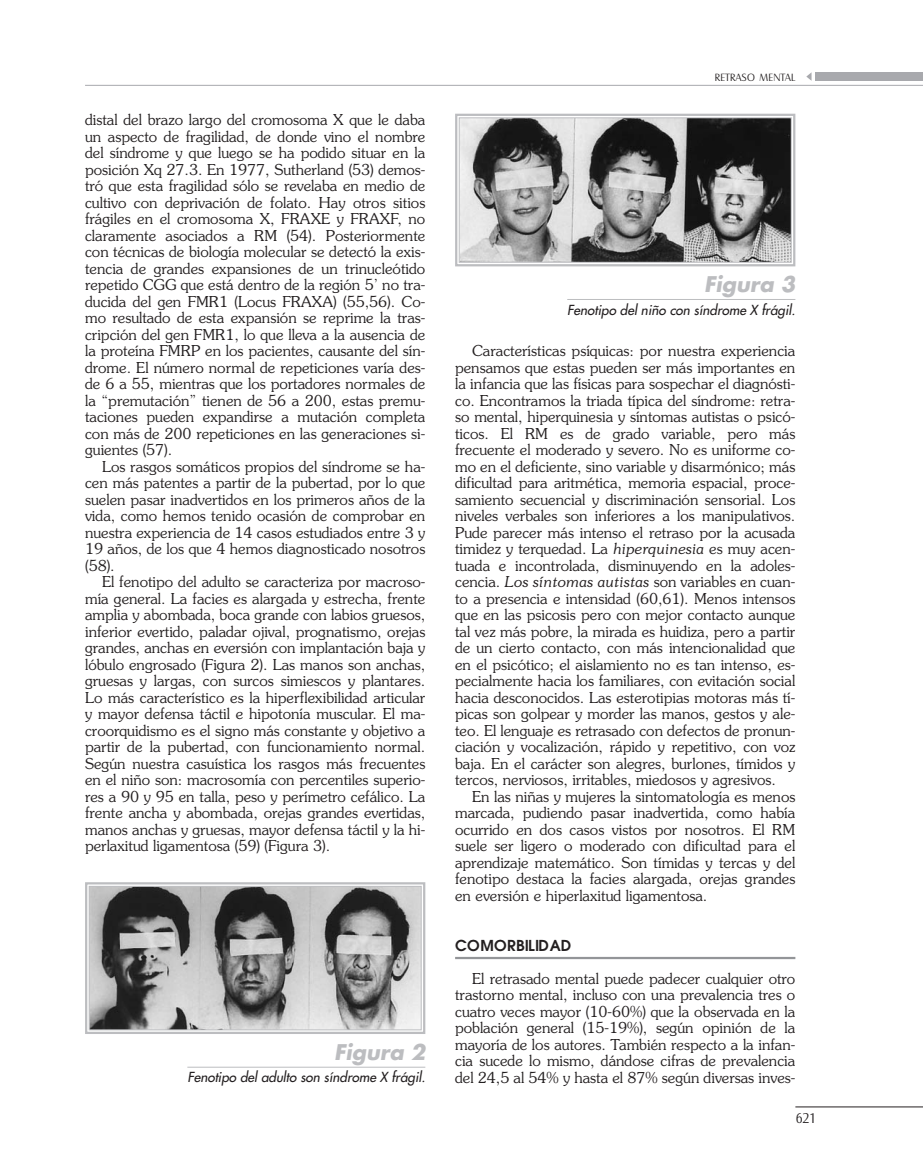
<style>
.page{position:relative;width:923px;height:1170px;background:#fff}
.page>*{position:absolute;margin:0;border:0;box-sizing:border-box;transform-origin:0 0}
.t1{font:italic 700 21px "Futura";color:#bcbdc0}
.t2{font:300 15px/16.5px "Souvenir";color:#231f20;text-align:justify}
.t3{font:600 15px "Avant Garde";letter-spacing:.02em;color:#231f20}
.t4{font:italic 13.5px "Futura";color:#231f20}
.t5{font:300 13.5px "Salzburg";color:#231f20}
.t6{font:300 10.2px "Salzburg";letter-spacing:.035em;color:#231f20}
.s1{font-style:italic}
</style>
<div class="page">
<div style="left:815px;top:72px;width:108px;height:9px;background:#a8a9ad"></div>
<svg style="left:806px;top:73px;width:5px;height:7px"></svg>
<hr style="left:455px;top:956px;width:340px;height:3px;background:#939598">
<hr style="left:795px;top:1106px;width:128px;height:1px;background:#231f20">
<hr style="left:85px;top:85px;width:838px;height:1px;background:#a8a9ad">
<hr style="left:187px;top:1066px;width:238px;height:1px;background:#bcbdc0">
<img style="left:91px;top:887px;width:328px;height:141px">
<div style="left:85px;top:882px;width:340px;height:151px;border:2px solid #bcbdc0"></div>
<div style="left:89px;top:885px;width:332px;height:145px;border:1px solid #bcbdc0"></div>
<hr style="left:567px;top:299px;width:228px;height:1px;background:#bcbdc0">
<img style="left:461px;top:119px;width:328px;height:142px">
<div style="left:455px;top:114px;width:340px;height:152px;border:2px solid #bcbdc0"></div>
<div style="left:459px;top:117px;width:332px;height:146px;border:1px solid #bcbdc0"></div>
<p class="t2" style="left:85px;top:112px;width:342px">distal del brazo largo del cromosoma X que le daba un aspecto de fragilidad, de donde vino el nombre del síndrome y que luego se ha podido situar en la posición Xq 27.3. En 1977, Sutherland (53) demos&shy;tró que esta fragilidad sólo se revelaba en medio de cultivo con deprivación de folato. Hay otros sitios frágiles en el cromosoma X, FRAXE y FRAXF, no claramente asociados a RM (54). Posteriormente con técnicas de biología molecular se detectó la exis&shy;tencia de grandes expansiones de un trinucleótido repetido CGG que está dentro de la región 5’ no tra&shy;ducida del gen FMR1 (Locus FRAXA) (55,56). Co&shy;mo resultado de esta expansión se reprime la tras&shy;cripción del gen FMR1, lo que lleva a la ausencia de la proteína FMRP en los pacientes, causante del sín&shy;drome. El número normal de repeticiones varía des&shy;de 6 a 55, mientras que los portadores normales de la “premutación” tienen de 56 a 200, estas premu&shy;taciones pueden expandirse a mutación completa con más de 200 repeticiones en las generaciones si&shy;guientes (57).</p>
<p class="t2" style="left:85px;top:458px;width:342px;text-indent:17px">Los rasgos somáticos propios del síndrome se ha&shy;cen más patentes a partir de la pubertad, por lo que suelen pasar inadvertidos en los primeros años de la vida, como hemos tenido ocasión de comprobar en nuestra experiencia de 14 casos estudiados entre 3 y 19 años, de los que 4 hemos diagnosticado nosotros (58).</p>
<p class="t2" style="left:85px;top:574px;width:342px;text-indent:17px">El fenotipo del adulto se caracteriza por macroso&shy;mía general. La facies es alargada y estrecha, frente amplia y abombada, boca grande con labios gruesos, inferior evertido, paladar ojival, prognatismo, orejas grandes, anchas en eversión con implantación baja y lóbulo engrosado (Figura 2). Las manos son anchas, gruesas y largas, con surcos simiescos y plantares.<br>Lo más característico es la hiperflexibilidad articular y mayor defensa táctil e hipotonía muscular. El ma&shy;croorquidismo es el signo más constante y objetivo a partir de la pubertad, con funcionamiento normal.<br>Según nuestra casuística los rasgos más frecuentes en el niño son: macrosomía con percentiles superio&shy;res a 90 y 95 en talla, peso y perímetro cefálico. La frente ancha y abombada, orejas grandes evertidas, manos anchas y gruesas, mayor defensa táctil y la hi&shy;perlaxitud ligamentosa (59) (Figura 3).</p>
<h1 class="t1" style="left:334px;top:1042px;width:93px">Figura 2</h1>
<p class="t4" style="left:187px;top:1070px;width:239px">Fenotipo del adulto son síndrome X frágil.</p>
<p class="t6" style="left:715px;top:71px;width:82px">RETRASO MENTAL</p>
<h1 class="t1" style="left:704px;top:275px;width:93px">Figura 3</h1>
<p class="t4" style="left:567px;top:303px;width:230px">Fenotipo del niño con síndrome X frágil.</p>
<p class="t2" style="left:455px;top:343px;width:342px;text-indent:17px">Características psíquicas: por nuestra experiencia pensamos que estas pueden ser más importantes en la infancia que las físicas para sospechar el diagnósti&shy;co. Encontramos la triada típica del síndrome: retra&shy;so mental, hiperquinesia y síntomas autistas o psicó&shy;ticos. El RM es de grado variable, pero más frecuente el moderado y severo. No es uniforme co&shy;mo en el deficiente, sino variable y disarmónico; más dificultad para aritmética, memoria espacial, proce&shy;samiento secuencial y discriminación sensorial. Los niveles verbales son inferiores a los manipulativos.<br>Pude parecer más intenso el retraso por la acusada timidez y terquedad. La <span class="s1">hiperquinesia</span> es muy acen&shy;tuada e incontrolada, disminuyendo en la adoles&shy;cencia. <span class="s1">Los síntomas autistas</span> son variables en cuan&shy;to a presencia e intensidad (60,61). Menos intensos que en las psicosis pero con mejor contacto aunque tal vez más pobre, la mirada es huidiza, pero a partir de un cierto contacto, con más intencionalidad que en el psicótico; el aislamiento no es tan intenso, es&shy;pecialmente hacia los familiares, con evitación social hacia desconocidos. Las esterotipias motoras más tí&shy;picas son golpear y morder las manos, gestos y ale&shy;teo. El lenguaje es retrasado con defectos de pronun&shy;ciación y vocalización, rápido y repetitivo, con voz baja. En el carácter son alegres, burlones, tímidos y tercos, nerviosos, irritables, miedosos y agresivos.</p>
<p class="t2" style="left:455px;top:788px;width:342px;text-indent:17px">En las niñas y mujeres la sintomatología es menos marcada, pudiendo pasar inadvertida, como había ocurrido en dos casos vistos por nosotros. El RM suele ser ligero o moderado con dificultad para el aprendizaje matemático. Son tímidas y tercas y del fenotipo destaca la facies alargada, orejas grandes en eversión e hiperlaxitud ligamentosa.</p>
<p class="t3" style="left:455px;top:939px;width:118px">COMORBILIDAD</p>
<p class="t2" style="left:455px;top:970px;width:342px;text-indent:17px">El retrasado mental puede padecer cualquier otro trastorno mental, incluso con una prevalencia tres o cuatro veces mayor (10-60%) que la observada en la población general (15-19%), según opinión de la mayoría de los autores. También respecto a la infan&shy;cia sucede lo mismo, dándose cifras de prevalencia del 24,5 al 54% y hasta el 87% según diversas inves-</p>
<p class="t5" style="left:795px;top:1110px;width:22px">621</p>
</div>
